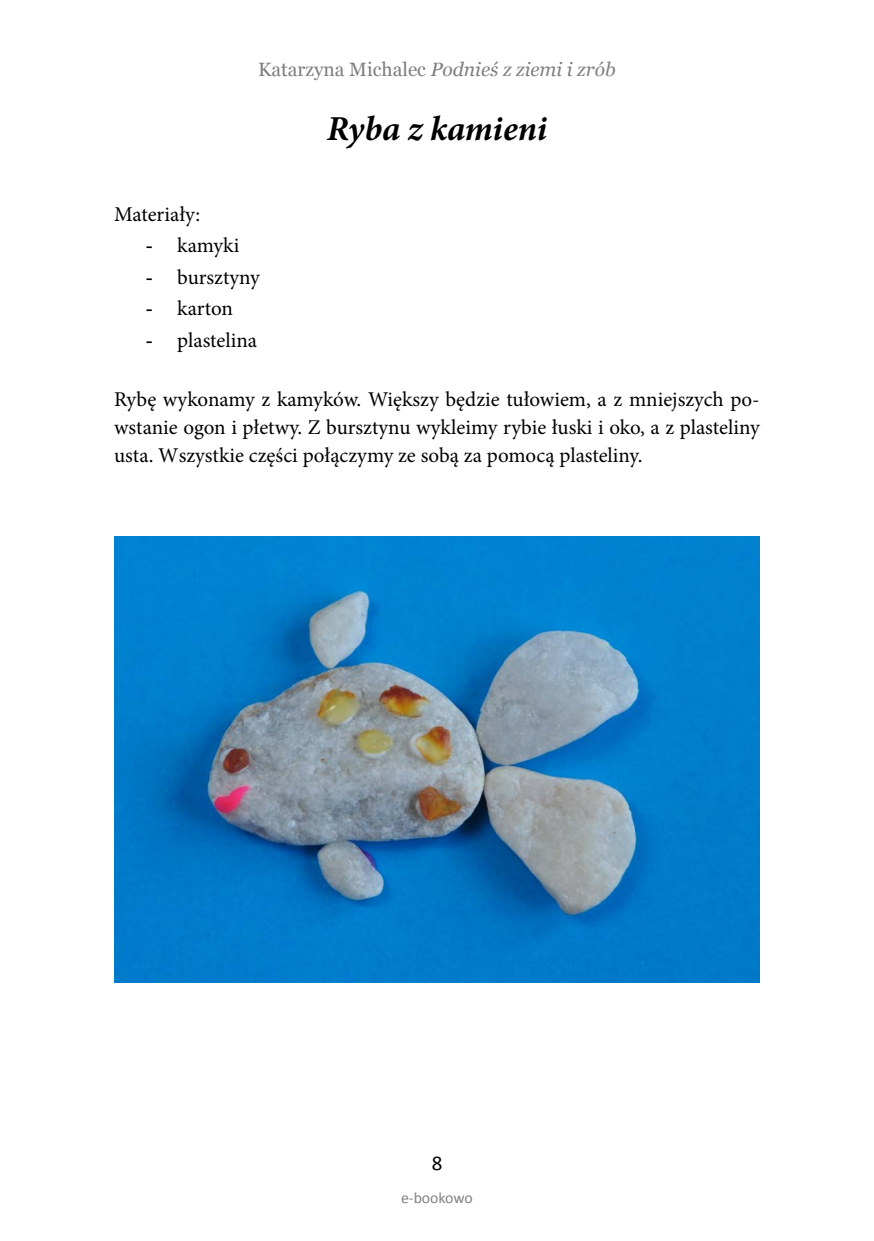
<style>
.page{position:relative;width:874px;height:1241px;background:#fff}
.page>*{position:absolute;margin:0;border:0;box-sizing:border-box;transform-origin:0 0}
.t1{font:italic 700 35px "Minion Pro";letter-spacing:-.005em;color:#000}
.t2{font:21px/28px "Minion Pro";color:#000;text-align:justify}
.t3{font:21px "Calibri";color:#000}
.t4{font:italic 19.25px "Georgia";color:#7c7e81}
.t5{font:15.75px "Calibri";color:#808285}
.s1{font-style:normal}
.s2{font-family:"Times New Roman"}
</style>
<div class="page">
<img style="left:114px;top:536px;width:645px;height:446px">
<p class="t4" style="left:258px;top:55px;width:359px"><span class="s1">Katarzyna Michalec</span> Podnieś z ziemi i zrób</p>
<h1 class="t1" style="left:327px;top:103px;width:222px">Ryba z kamieni</h1>
<p class="t2" style="left:114px;top:200px;width:88px">Materiały:</p>
<p class="t2" style="left:146px;top:232px;width:95px"><span class="s2">-</span> kamyki</p>
<p class="t2" style="left:146px;top:263px;width:116px"><span class="s2">-</span> bursztyny</p>
<p class="t2" style="left:146px;top:295px;width:89px"><span class="s2">-</span> karton</p>
<p class="t2" style="left:146px;top:326px;width:113px"><span class="s2">-</span> plastelina</p>
<p class="t2" style="left:114px;top:386px;width:646px">Rybę wykonamy z kamyków. Większy będzie tułowiem, a z mniejszych po&shy;wstanie ogon i płetwy. Z bursztynu wykleimy rybie łuski i oko, a z plasteliny usta. Wszystkie części połączymy ze sobą za pomocą plasteliny.</p>
<p class="t3" style="left:431px;top:1150px;width:12px">8</p>
<p class="t5" style="left:401px;top:1187px;width:73px">e-bookowo</p>
</div>
